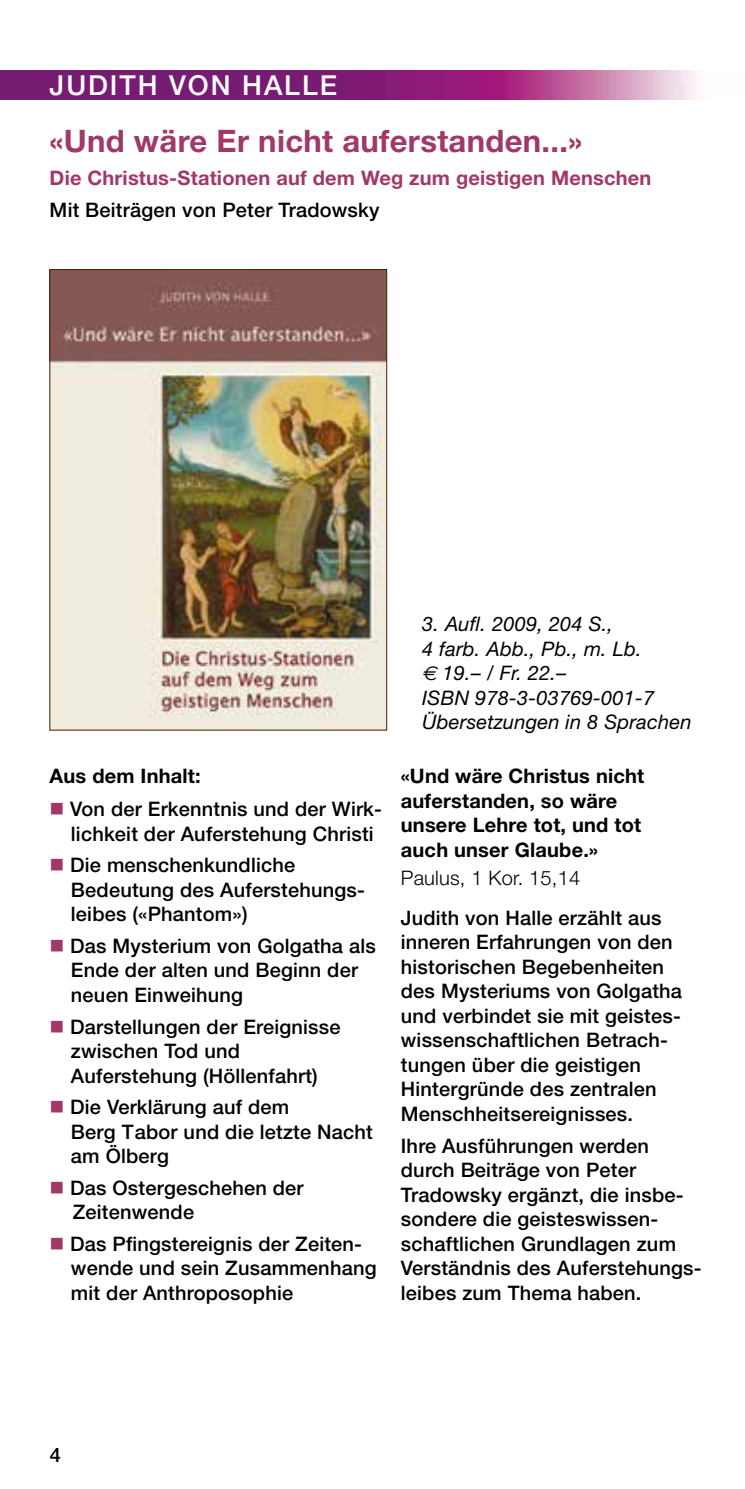
<style>
.page{position:relative;width:745px;height:1489px;background:#fff}
.page>*{position:absolute;margin:0;border:0;box-sizing:border-box;transform-origin:0 0}
.t1{font:700 31px "Helvetica Neue";letter-spacing:.01em;color:#a13968}
.t2{font:500 27.5px "Helvetica Neue";letter-spacing:.07em;color:#fff}
.t3{font:500 20px/24.5px "Helvetica Neue";letter-spacing:.01em;color:#000}
.t4{font:italic 20px/24.5px "Helvetica Neue";letter-spacing:.01em;color:#000}
.t5{font:700 20px/24.5px "Helvetica Neue";letter-spacing:.01em;color:#000}
.t6{font:700 20px "Helvetica Neue";letter-spacing:.01em;color:#a13968}
.t7{font:300 20px "Helvetica Neue";letter-spacing:.01em;color:#000}
.s1{color:#a13968}
.s2{font-family:"Euro Sans"}
</style>
<div class="page">
<img style="left:52px;top:271px;width:332px;height:457px">
<img style="left:0;top:71px;width:697px;height:28px">
<h2 class="t2" style="left:50px;top:69px;width:289px">JUDITH VON HALLE</h2>
<h1 class="t1" style="left:50px;top:122px;width:533px">«Und wäre Er nicht auferstanden...»</h1>
<p class="t6" style="left:50px;top:166px;width:603px">Die Christus-Stationen auf dem Weg zum geistigen Menschen</p>
<p class="t3" style="left:50px;top:197px;width:331px">Mit Beiträgen von Peter Tradowsky</p>
<p class="t5" style="left:50px;top:763px;width:152px">Aus dem Inhalt:</p>
<p class="t3" style="left:71px;top:796px;width:312px;text-indent:-21px"><span class="s1">■</span> Von der Erkenntnis und der Wirk&shy;lichkeit der Auferstehung Christi</p>
<p class="t3" style="left:71px;top:852px;width:295px;text-indent:-21px"><span class="s1">■</span> Die menschenkundliche<br>Bedeutung des Auferstehungs&shy;leibes («Phantom»)</p>
<p class="t3" style="left:71px;top:933px;width:306px;text-indent:-21px"><span class="s1">■</span> Das Mysterium von Golgatha als<br>Ende der alten und Beginn der neuen Einweihung</p>
<p class="t3" style="left:71px;top:1013px;width:271px;text-indent:-21px"><span class="s1">■</span> Darstellungen der Ereignisse zwischen Tod und<br>Auferstehung (Höllenfahrt)</p>
<p class="t3" style="left:71px;top:1094px;width:303px;text-indent:-21px"><span class="s1">■</span> Die Verklärung auf dem<br>Berg Tabor und die letzte Nacht am Ölberg</p>
<p class="t3" style="left:73px;top:1175px;width:232px;text-indent:-23px"><span class="s1">■</span> Das Ostergeschehen der<br>Zeitenwende</p>
<p class="t3" style="left:71px;top:1231px;width:307px;text-indent:-21px"><span class="s1">■</span> Das Pfingstereignis der Zeiten&shy;wende und sein Zusammenhang mit der Anthroposophie</p>
<p class="t4" style="left:422px;top:611px;width:270px">3. Aufl. 2009, 204 S.,<br>4 farb. Abb., Pb., m. Lb.<br><span class="s2">€</span> 19.– / Fr. 22.–<br>ISBN 978-3-03769-001-7<br>Übersetzungen in 8 Sprachen</p>
<p class="t5" style="left:400px;top:763px;width:245px">«Und wäre Christus nicht auferstanden, so wäre unsere Lehre tot, und tot auch unser Glaube.»</p>
<p class="t7" style="left:400px;top:866px;width:181px">Paulus, 1 Kor. 15,14</p>
<p class="t3" style="left:400px;top:905px;width:282px">Judith von Halle erzählt aus inneren Erfahrungen von den historischen Begebenheiten des Mysteriums von Golgatha und verbindet sie mit geistes&shy;wissenschaftlichen Betrach&shy;tungen über die geistigen<br>Hintergründe des zentralen<br>Menschheitsereignisses.</p>
<p class="t3" style="left:400px;top:1132px;width:302px">Ihre Ausführungen werden durch Beiträge von Peter<br>Tradowsky ergänzt, die insbe&shy;sondere die geisteswissen&shy;schaftlichen Grundlagen zum<br>Verständnis des Auferstehungs&shy;leibes zum Thema haben.</p>
<p class="t3" style="left:50px;top:1442px;width:13px">4</p>
</div>
